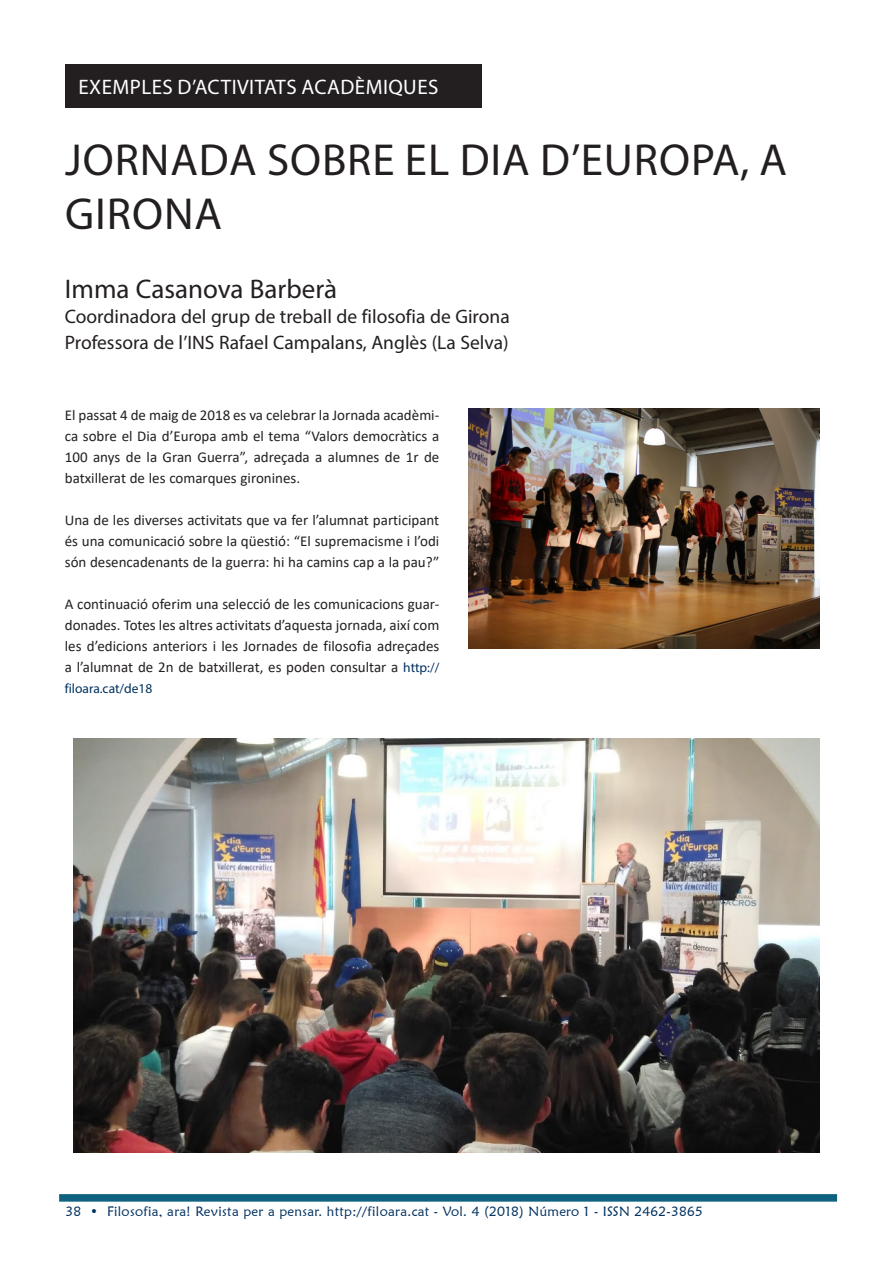
<style>
.page{position:relative;width:893px;height:1263px;background:#fff}
.page>*{position:absolute;margin:0;border:0;box-sizing:border-box;transform-origin:0 0}
.t1{font:45px/54px "Myriad Pro";letter-spacing:.02em;color:#231f20}
.t2{font:27px "Myriad Pro";color:#231f20}
.t3{font:21px "Myriad Pro";letter-spacing:.02em;color:#fff}
.t4{font:19.5px/25.5px "Myriad Pro";color:#231f20}
.t5{font:15px/21px "Calibri";color:#231f20;text-align:justify}
.t6{font:13.5px "Maiandra GD";letter-spacing:.025em;color:#00315f}
.t7{font:13.5px "Myriad Pro";color:#00315f}
.s1{font-family:"Myriad Pro";font-size:13.5px;color:#00315f}
</style>
<div class="page">
<div style="left:59px;top:1194px;width:778px;height:7px;background:#0e617f;border:2px solid #0e617f"></div>
<div style="left:65px;top:65px;width:417px;height:43px;background:#231f20"></div>
<img style="left:74px;top:738px;width:745px;height:414px">
<img style="left:468px;top:408px;width:351px;height:240px">
<h3 class="t3" style="left:79px;top:74px;width:361px">EXEMPLES D’ACTIVITATS ACADÈMIQUES</h3>
<h1 class="t1" style="left:65px;top:132px;width:723px">JORNADA SOBRE EL DIA D’EUROPA, A<br>GIRONA</h1>
<h2 class="t2" style="left:65px;top:272px;width:274px">Imma Casanova Barberà</h2>
<h3 class="t4" style="left:65px;top:304px;width:446px">Coordinadora del grup de treball de filosofia de Girona<br>Professora de l’INS Rafael Campalans, Anglès (La Selva)</h3>
<p class="t5" style="left:65px;top:404px;width:376px">El passat 4 de maig de 2018 es va celebrar la Jornada acadèmi&shy;ca sobre el Dia d’Europa amb el tema “Valors democràtics a 100 anys de la Gran Guerra”, adreçada a alumnes de 1r de batxillerat de les comarques gironines.</p>
<p class="t5" style="left:65px;top:509px;width:376px">Una de les diverses activitats que va fer l’alumnat participant és una comunicació sobre la qüestió: “El supremacisme i l’odi són desencadenants de la guerra: hi ha camins cap a la pau?”</p>
<p class="t5" style="left:65px;top:593px;width:376px">A continuació oferim una selecció de les comunicacions guar&shy;donades. Totes les altres activitats d’aquesta jornada, així com les d’edicions anteriors i les Jornades de filosofia adreçades a l’alumnat de 2n de batxillerat, es poden consultar a <span class="s1">http://</span></p>
<p class="t7" style="left:65px;top:680px;width:89px">filoara.cat/de18</p>
<p class="t6" style="left:66px;top:1203px;width:639px">38 • Filosofia, ara! Revista per a pensar. http://filoara.cat - Vol. 4 (2018) Número 1 - ISSN 2462-3865</p>
</div>
